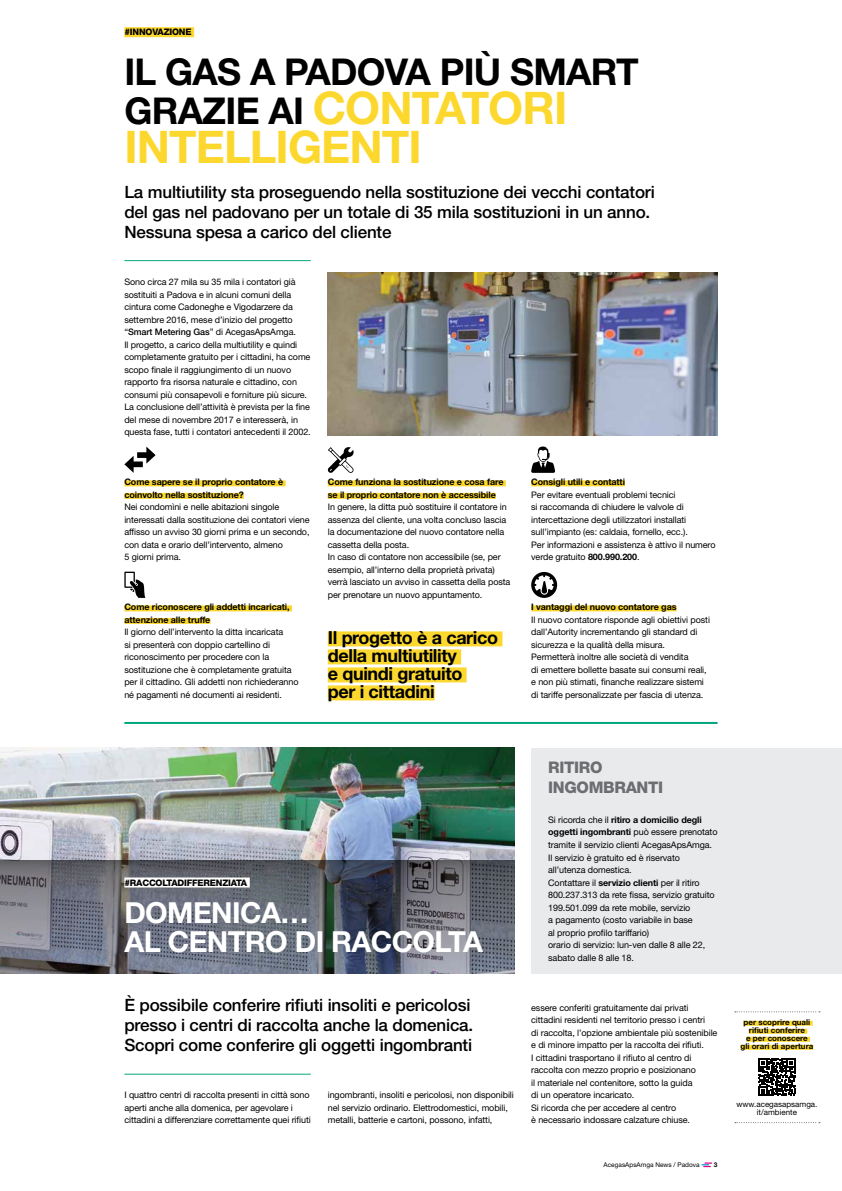
<style>
.page{position:relative;width:842px;height:1191px;background:#fff}
.page>*{position:absolute;margin:0;border:0;box-sizing:border-box;transform-origin:0 0}
.t1{font:700 45px/39px "Helvetica Neue LT Std";letter-spacing:-.02em;color:#fcd82e}
.t2{font:700 37px "Helvetica Neue LT Std";letter-spacing:-.02em;color:#000}
.t3{font:700 29px/29px "Helvetica Neue LT Std";letter-spacing:-.02em;color:#fff}
.t4{font:700 18px/18px "Helvetica Neue LT Std";letter-spacing:-.02em;color:#000}
.t5{font:500 17px/20px "Helvetica Neue LT Std";letter-spacing:-.01em;color:#000}
.t6{font:800 16px/20px "Helvetica Neue LT Std";letter-spacing:-.02em;color:#6d6e71}
.t7{font:9px/12.5px "Helvetica Neue LT Std";letter-spacing:-.01em;color:#000}
.t8{font:700 9px/12.5px "Helvetica Neue LT Std";letter-spacing:-.01em;color:#000}
.t9{font:800 9px "Helvetica Neue LT Std";letter-spacing:-.02em;color:#000}
.t10{font:700 8px/8px "Helvetica Neue LT Std";color:#000;text-align:center}
.t11{font:8px/8px "Helvetica Neue LT Std";color:#000;text-align:center}
.t12{font:6.5px "Helvetica Neue LT Std";color:#000}
.t13{font:700 6.5px "Helvetica Neue LT Std";color:#000}
.s1{font-size:37px;color:#000}
.s2{font-weight:500}
.s3{font-weight:700}
</style>
<div class="page">
<svg style="left:701px;top:1162px;width:11px;height:5px"></svg>
<div style="left:531px;top:748px;width:311px;height:225px;background:#e6e7e8"></div>
<div style="left:124px;top:27px;width:70px;height:10px;background:#fcd82e"></div>
<hr style="left:124px;top:722px;width:594px;height:2px;background:#00a77e">
<hr style="left:124px;top:1073px;width:187px;height:1px;background:#00a77e">
<hr style="left:124px;top:260px;width:187px;height:1px;background:#00a77e">
<div style="left:124px;top:480px;width:162px;height:6px;background:#fcd82e"></div>
<div style="left:124px;top:493px;width:120px;height:6px;background:#fcd82e"></div>
<div style="left:124px;top:605px;width:168px;height:6px;background:#fcd82e"></div>
<div style="left:124px;top:618px;width:86px;height:6px;background:#fcd82e"></div>
<svg style="left:124px;top:446px;width:32px;height:27px"></svg>
<svg style="left:124px;top:571px;width:21px;height:27px"></svg>
<div style="left:328px;top:480px;width:178px;height:6px;background:#fcd82e"></div>
<div style="left:328px;top:493px;width:168px;height:6px;background:#fcd82e"></div>
<svg style="left:328px;top:447px;width:26px;height:26px"></svg>
<img style="left:328px;top:273px;width:390px;height:162px">
<div style="left:743px;top:1020px;width:69px;height:5px;background:#fcd82e"></div>
<div style="left:749px;top:1028px;width:58px;height:5px;background:#fcd82e"></div>
<div style="left:746px;top:1036px;width:64px;height:5px;background:#fcd82e"></div>
<div style="left:740px;top:1044px;width:73px;height:5px;background:#fcd82e"></div>
<svg style="left:735px;top:1011px;width:85px;height:1px"></svg>
<svg style="left:735px;top:1122px;width:85px;height:1px"></svg>
<svg style="left:758px;top:1058px;width:38px;height:37px"></svg>
<img style="left:0;top:748px;width:514px;height:112px">
<svg style="left:0;top:860px;width:514px;height:113px;background:#646874"></svg>
<div style="left:124px;top:877px;width:126px;height:10px;background:#fff"></div>
<div style="left:531px;top:480px;width:94px;height:6px;background:#fcd82e"></div>
<div style="left:531px;top:605px;width:146px;height:6px;background:#fcd82e"></div>
<svg style="left:531px;top:446px;width:24px;height:27px"></svg>
<svg style="left:531px;top:572px;width:26px;height:26px"></svg>
<div style="left:328px;top:631px;width:174px;height:15px;background:#fcd82e"></div>
<div style="left:328px;top:649px;width:133px;height:15px;background:#fcd82e"></div>
<div style="left:328px;top:667px;width:139px;height:15px;background:#fcd82e"></div>
<div style="left:328px;top:685px;width:107px;height:15px;background:#fcd82e"></div>
<p class="t9" style="left:124px;top:27px;width:69px">#INNOVAZIONE</p>
<h2 class="t2" style="left:124px;top:49px;width:516px">IL GAS A PADOVA PIÙ SMART</h2>
<h1 class="t1" style="left:124px;top:88px;width:444px"><span class="s1">GRAZIE AI</span> CONTATORI<br>INTELLIGENTI</h1>
<h3 class="t5" style="left:124px;top:181px;width:532px">La multiutility sta proseguendo nella sostituzione dei vecchi contatori del gas nel padovano per un totale di 35 mila sostituzioni in un anno.<br>Nessuna spesa a carico del cliente</h3>
<p class="t7" style="left:124px;top:276px;width:188px">Sono circa 27 mila su 35 mila i contatori già sostituiti a Padova e in alcuni comuni della cintura come Cadoneghe e Vigodarzere da settembre 2016, mese d’inizio del progetto “<span class="s2">Smart Metering Gas</span>” di AcegasApsAmga.<br>Il progetto, a carico della multiutility e quindi completamente gratuito per i cittadini, ha come scopo finale il raggiungimento di un nuovo rapporto fra risorsa naturale e cittadino, con consumi più consapevoli e forniture più sicure.<br>La conclusione dell’attività è prevista per la fine del mese di novembre 2017 e interesserà, in questa fase, tutti i contatori antecedenti il 2002.</p>
<p class="t8" style="left:124px;top:476px;width:160px">Come sapere se il proprio contatore è coinvolto nella sostituzione?</p>
<p class="t7" style="left:124px;top:501px;width:187px">Nei condomìni e nelle abitazioni singole interessati dalla sostituzione dei contatori viene affisso un avviso 30 giorni prima e un secondo, con data e orario dell’intervento, almeno<br>5 giorni prima.</p>
<p class="t8" style="left:124px;top:601px;width:167px">Come riconoscere gli addetti incaricati, attenzione alle truffe</p>
<p class="t7" style="left:124px;top:626px;width:176px">Il giorno dell’intervento la ditta incaricata<br>si presenterà con doppio cartellino di riconoscimento per procedere con la sostituzione che è completamente gratuita per il cittadino. Gli addetti non richiederanno né pagamenti né documenti ai residenti.</p>
<p class="t8" style="left:328px;top:476px;width:177px">Come funziona la sostituzione e cosa fare se il proprio contatore non è accessibile</p>
<p class="t7" style="left:328px;top:501px;width:184px">In genere, la ditta può sostituire il contatore in assenza del cliente, una volta concluso lascia la documentazione del nuovo contatore nella cassetta della posta.<br>In caso di contatore non accessibile (se, per esempio, all’interno della proprietà privata) verrà lasciato un avviso in cassetta della posta per prenotare un nuovo appuntamento.</p>
<h3 class="t4" style="left:328px;top:628px;width:172px">Il progetto è a carico della multiutility<br>e quindi gratuito<br>per i cittadini</h3>
<p class="t8" style="left:531px;top:476px;width:95px">Consigli utili e contatti</p>
<p class="t7" style="left:531px;top:488px;width:186px">Per evitare eventuali problemi tecnici<br>si raccomanda di chiudere le valvole di intercettazione degli utilizzatori installati sull’impianto (es: caldaia, fornello, ecc.).<br>Per informazioni e assistenza è attivo il numero verde gratuito <span class="s3">800.990.200</span>.</p>
<p class="t8" style="left:531px;top:601px;width:147px">I vantaggi del nuovo contatore gas</p>
<p class="t7" style="left:531px;top:613px;width:180px">Il nuovo contatore risponde agli obiettivi posti dall’Autority incrementando gli standard di sicurezza e la qualità della misura.<br>Permetterà inoltre alle società di vendita<br>di emettere bollette basate sui consumi reali, e non più stimati, finanche realizzare sistemi di tariffe personalizzate per fascia di utenza.</p>
<p class="t9" style="left:124px;top:877px;width:124px">#RACCOLTADIFFERENZIATA</p>
<h3 class="t3" style="left:124px;top:897px;width:360px">DOMENICA…<br>AL CENTRO DI RACCOLTA</h3>
<h3 class="t5" style="left:124px;top:994px;width:350px">È possibile conferire rifiuti insoliti e pericolosi presso i centri di raccolta anche la domenica.<br>Scopri come conferire gli oggetti ingombranti</h3>
<p class="t7" style="left:124px;top:1088px;width:188px">I quattro centri di raccolta presenti in città sono aperti anche alla domenica, per agevolare i cittadini a differenziare correttamente quei rifiuti</p>
<p class="t7" style="left:328px;top:1088px;width:188px">ingombranti, insoliti e pericolosi, non disponibili nel servizio ordinario. Elettrodomestici, mobili, metalli, batterie e cartoni, possono, infatti,</p>
<h3 class="t6" style="left:548px;top:757px;width:117px">RITIRO<br>INGOMBRANTI</h3>
<p class="t7" style="left:548px;top:813px;width:171px">Si ricorda che il <span class="s3">ritiro a domicilio degli oggetti ingombranti</span> può essere prenotato tramite il servizio clienti AcegasApsAmga.<br>Il servizio è gratuito ed è riservato all’utenza domestica.<br>Contattare il <span class="s3">servizio clienti</span> per il ritiro 800.237.313 da rete fissa, servizio gratuito 199.501.099 da rete mobile, servizio<br>a pagamento (costo variabile in base<br>al proprio profilo tariffario)<br>orario di servizio: lun-ven dalle 8 alle 22, sabato dalle 8 alle 18.</p>
<p class="t7" style="left:531px;top:1001px;width:188px">essere conferiti gratuitamente dai privati cittadini residenti nel territorio presso i centri<br>di raccolta, l’opzione ambientale più sostenibile e di minore impatto per la raccolta dei rifiuti.<br>I cittadini trasportano il rifiuto al centro di raccolta con mezzo proprio e posizionano<br>il materiale nel contenitore, sotto la guida<br>di un operatore incaricato.<br>Si ricorda che per accedere al centro<br>è necessario indossare calzature chiuse.</p>
<p class="t12" style="left:604px;top:1161px;width:97px">AcegasApsAmga News / Padova</p>
<p class="t13" style="left:714px;top:1160px;width:5px">3</p>
<p class="t10" style="left:740px;top:1018px;width:74px">per scoprire quali rifiuti conferire<br>e per conoscere<br>gli orari di apertura</p>
<p class="t11" style="left:736px;top:1100px;width:83px">www.acegasapsamga. it/ambiente</p>
</div>
